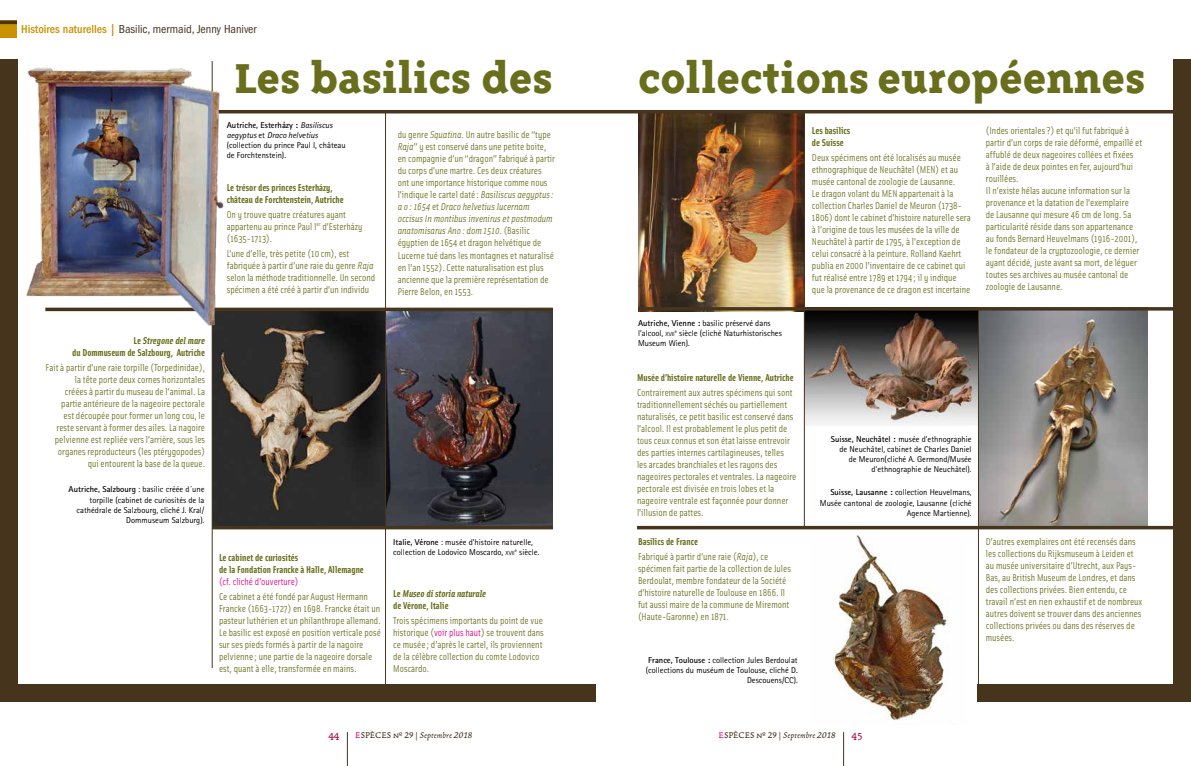
<style>
.page{position:relative;width:1191px;height:766px;background:#fff}
.page>*{position:absolute;margin:0;border:0;box-sizing:border-box;transform-origin:0 0}
.t1{font:800 48px "Triplex Serif OT";color:#686e1b}
.t2{font:condensed 12px "ITC Franklin Gothic Std";color:#47341c}
.t3{font:11px "Francesco";color:#aa0b3c}
.t4{font:10px/12px "Solex OT";color:#686e1b}
.t5{font:700 10px/12px "Solex OT";color:#686e1b}
.t6{font:italic 700 10px/12px "Solex OT";color:#686e1b}
.t7{font:10px "Solex OT";color:#e6007d}
.t8{font:italic 9px "Francesco";letter-spacing:.01em;color:#47341c}
.t9{font:8.5px/10.2px "Rotis Sans Serif";color:#000;text-align:right}
.s1{font-weight:500;color:#ca9200}
.s2{font-weight:700}
.s3{font-style:italic}
.s4{font-size:5.9px}
.s5{font-style:normal}
.s6{color:#e6007d}
.s7{font-style:normal;color:#e6007d}
</style>
<div class="page">
<hr style="left:347px;top:732px;width:1px;height:33px;background:#47341c">
<hr style="left:843px;top:732px;width:1px;height:33px;background:#47341c">
<div style="left:0;top:21px;width:17px;height:17px;background:#ca9200"></div>
<hr style="left:0;top:21px;width:17px;height:3px;background:#47341c">
<img style="left:833px;top:535px;width:116px;height:186px">
<img style="left:213px;top:311px;width:340px;height:214px">
<div style="left:0;top:60px;width:17px;height:641px;background:#47341c"></div>
<div style="left:1174px;top:60px;width:16px;height:640px;background:#47341c"></div>
<div style="left:0;top:684px;width:595px;height:17px;background:#47341c"></div>
<div style="left:978px;top:684px;width:212px;height:17px;background:#47341c"></div>
<img style="left:638px;top:113px;width:166px;height:198px">
<img style="left:805px;top:310px;width:173px;height:115px">
<hr style="left:804px;top:112px;width:1px;height:414px;background:#47341c">
<hr style="left:209px;top:110px;width:975px;height:3px;background:#47341c">
<hr style="left:212px;top:61px;width:1px;height:606px;background:#47341c">
<hr style="left:385px;top:112px;width:1px;height:584px;background:#47341c">
<img style="left:979px;top:310px;width:168px;height:215px">
<hr style="left:978px;top:309px;width:1px;height:391px;background:#47341c">
<svg style="left:637px;top:525px;width:537px;height:4px;background:#685946"></svg>
<svg style="left:228px;top:307px;width:325px;height:4px"></svg>
<hr style="left:638px;top:307px;width:542px;height:3px;background:#47341c">
<img style="left:26px;top:61px;width:202px;height:278px">
<svg style="left:213px;top:525px;width:340px;height:4px"></svg>
<p class="t2" style="left:21px;top:22px;width:237px"><span class="s1">Histoires naturelles |</span> Basilic, mermaid, Jenny Haniver</p>
<h1 class="t1" style="left:235px;top:53px;width:319px">Les basilics des</h1>
<h1 class="t1" style="left:638px;top:53px;width:509px">collections européennes</h1>
<p class="t9" style="left:227px;top:120px;width:121px;text-align:left"><span class="s2">Autriche, Esterházy :</span> <span class="s3">Basiliscus aegyptus</span> et <span class="s3">Draco helvetius </span>(collection du prince Paul I, château de Forchtenstein).</p>
<p class="t4" style="left:986px;top:124px;width:158px">(Indes orientales ?) et qu’il fut fabriqué à partir d’un corps de raie déformé, empaillé et affublé de deux nageoires collées et fixées<br>à l’aide de deux pointes en fer, aujourd’hui rouillées.<br>Il n’existe hélas aucune information sur la provenance et la datation de l’exemplaire<br>de Lausanne qui mesure 46 cm de long. Sa particularité réside dans son appartenance au fonds Bernard Heuvelmans (1916-2001), le fondateur de la cryptozoologie, ce dernier ayant décidé, juste avant sa mort, de léguer toutes ses archives au musée cantonal de zoologie de Lausanne.</p>
<p class="t5" style="left:812px;top:124px;width:40px">Les basilics de Suisse</p>
<p class="t4" style="left:812px;top:151px;width:160px">Deux spécimens ont été localisés au musée ethnographique de Neuchâtel (MEN) et au musée cantonal de zoologie de Lausanne.<br>Le dragon volant du MEN appartenait à la collection Charles Daniel de Meuron (1738- 1806) dont le cabinet d’histoire naturelle sera à l’origine de tous les musées de la ville de Neuchâtel à partir de 1795, à l’exception de celui consacré à la peinture. Rolland Kaehrt publia en 2000 l’inventaire de ce cabinet qui fut réalisé entre 1789 et 1794 ; il y indique que la provenance de ce dragon est incertaine</p>
<p class="t4" style="left:398px;top:128px;width:159px">du genre <span class="s3">Squatina</span>. Un autre basilic de “type <span class="s3">Raja</span>” y est conservé dans une petite boite, en compagnie d’un “dragon” fabriqué à partir du corps d’une martre. Ces deux créatures ont une importance historique comme nous l’indique le cartel daté : <span class="s3">Basiliscus aegyptus: a o : 1654</span> et <span class="s3">Draco helvetius lucernam occisus In montibus invenirus et postmodum anatomisarus Ano : dom 1510</span>. (Basilic égyptien de 1654 et dragon helvétique de Lucerne tué dans les montagnes et naturalisé en l’an 1552). Cette naturalisation est plus ancienne que la première représentation de Pierre Belon, en 1553.</p>
<p class="t5" style="left:227px;top:181px;width:118px">Le trésor des princes Esterházy, château de Forchtenstein, Autriche</p>
<p class="t4" style="left:227px;top:208px;width:137px">On y trouve quatre créatures ayant appartenu au prince Paul I<sup>er</sup> d’Esterházy (1635-1713).</p>
<p class="t4" style="left:227px;top:247px;width:150px">L’une d’elle, très petite (10 cm), est fabriquée à partir d’une raie du genre <span class="s3">Raja </span>selon la méthode traditionnelle. Un second spécimen a été créé à partir d’un individu</p>
<p class="t5" style="left:72px;top:334px;width:134px;text-align:right">Le <span class="s3">Stregone del mare<br></span>du Dommuseum de Salzbourg, Autriche</p>
<p class="t4" style="left:46px;top:361px;width:161px;text-align:right">Fait à partir d’une raie torpille (Torpedinidae), la tête porte deux cornes horizontales<br>créées à partir du museau de l’animal. La partie antérieure de la nageoire pectorale<br>est découpée pour former un long cou, le reste servant à former des ailes. La nagoire pelvienne est repliée vers l’arrière, sous les organes reproducteurs (les ptérygopodes) qui entourent la base de la queue.</p>
<p class="t9" style="left:69px;top:484px;width:137px"><span class="s2">Autriche, Salzbourg</span> : basilic créée d´une torpille (cabinet de curiosités de la cathédrale de Salzbourg, cliché J. Kral/ Dommuseum Salzburg).</p>
<p class="t5" style="left:219px;top:550px;width:146px">Le cabinet de curiosités<br>de la Fondation Francke à Halle, Allemagne</p>
<p class="t7" style="left:219px;top:575px;width:81px">(cf. cliché d’ouverture)</p>
<p class="t4" style="left:219px;top:589px;width:163px">Ce cabinet a été fondé par August Hermann Francke (1663-1727) en 1698. Francke était un pasteur luthérien et un philanthrope allemand.<br>Le basilic est exposé en position verticale posé sur ses pieds formés à partir de la nagoire pelvienne ; une partie de la nageoire dorsale est, quant à elle, transformée en mains.</p>
<p class="t9" style="left:393px;top:536px;width:148px;text-align:left"><span class="s2">Italie, Vérone</span> : musée d’histoire naturelle, collection de Lodovico Moscardo, <span class="s4">XVII</span><sup>e</sup> siècle.</p>
<p class="t6" style="left:393px;top:586px;width:94px"><span class="s5">Le</span> Museo di storia naturale <span class="s5">de Vérone, Italie</span></p>
<p class="t4" style="left:393px;top:613px;width:152px">Trois spécimens importants du point de vue historique (<span class="s6">voir plus haut</span>) se trouvent dans ce musée ; d’après le cartel, ils proviennent de la célèbre collection du comte Lodovico Moscardo.</p>
<p class="t9" style="left:638px;top:318px;width:145px;text-align:left"><span class="s2">Autriche, Vienne :</span> basilic préservé dans l’alcool, <span class="s4">XVII</span><sup>e</sup> siècle (cliché Naturhistorisches<br>Museum Wien).</p>
<p class="t5" style="left:637px;top:371px;width:158px">Musée d’histoire naturelle de Vienne, Autriche</p>
<p class="t4" style="left:637px;top:386px;width:161px">Contrairement aux autres spécimens qui sont traditionnellement séchés ou partiellement naturalisés, ce petit basilic est conservé dans l’alcool. Il est probablement le plus petit de tous ceux connus et son état laisse entrevoir des parties internes cartilagineuses, telles les arcades branchiales et les rayons des nageoires pectorales et ventrales. La nageoire pectorale est divisée en trois lobes et la nageoire ventrale est façonnée pour donner l’illusion de pattes.</p>
<p class="t4" style="left:638px;top:533px;width:132px;line-height:14.8px"><span class="s2">Basilics de France<br></span>Fabriqué à partir d’une raie (<span class="s3">Raja</span>), ce</p>
<p class="t4" style="left:638px;top:562px;width:154px">spécimen fait partie de la collection de Jules Berdoulat, membre fondateur de la Société d’histoire naturelle de Toulouse en 1866. Il fut aussi maire de la commune de Miremont (Haute-Garonne) en 1871.</p>
<p class="t9" style="left:645px;top:654px;width:154px"><span class="s2">France, Toulouse :</span> collection Jules Berdoulat (collections du muséum de Toulouse, cliché D.<br>Descouens/CC).</p>
<p class="t9" style="left:831px;top:433px;width:142px"><span class="s2">Suisse, Neuchâtel :</span> musée d’ethnographie de Neuchâtel, cabinet de Charles Daniel de Meuron(cliché A. Germond/Musée d’ethnographie de Neuchâtel).</p>
<p class="t9" style="left:820px;top:487px;width:153px"><span class="s2">Suisse, Lausanne :</span> collection Heuvelmans,<br>Musée cantonal de zoologie, Lausanne (cliché<br>Agence Martienne).</p>
<p class="t4" style="left:986px;top:535px;width:158px">D’autres exemplaires ont été recensés dans les collections du Rijksmuseum à Leiden et au musée universitaire d’Utrecht, aux Pays-Bas, au British Museum de Londres, et dans des collections privées. Bien entendu, ce travail n’est en rien exhaustif et de nombreux autres doivent se trouver dans des anciennes collections privées ou dans des réserves de musées.</p>
<p class="t3" style="left:328px;top:728px;width:13px">44</p>
<p class="t8" style="left:355px;top:728px;width:119px"><span class="s7">E</span><span class="s5">SPÈCES № 29 |</span> Septembre 2018</p>
<p class="t8" style="left:718px;top:728px;width:119px"><span class="s7">E</span><span class="s5">SPÈCES № 29 |</span> Septembre 2018</p>
<p class="t3" style="left:851px;top:728px;width:13px">45</p>
</div>
